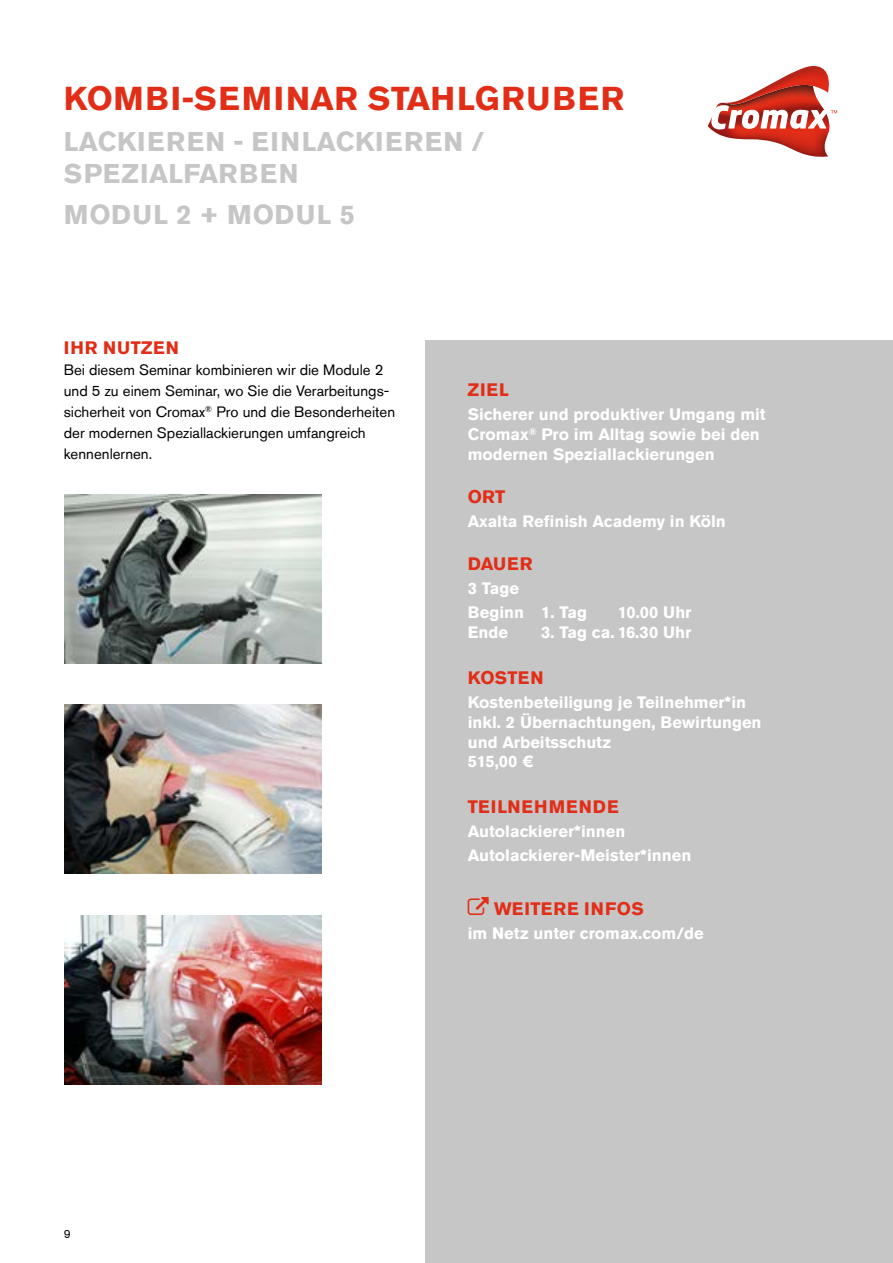
<style>
.page{position:relative;width:893px;height:1263px;background:#fff}
.page>*{position:absolute;margin:0;border:0;box-sizing:border-box;transform-origin:0 0}
.t1{font:700 33px "Akzidenz Grotesk Std";letter-spacing:.055em;color:#e22d17}
.t2{font:700 27px/32.4px "Akzidenz Grotesk Std";letter-spacing:.055em;color:#c6c6c6}
.t3{font:700 18px "Akzidenz Grotesk Std";letter-spacing:.055em;color:#e22d17}
.t4{font:700 16.5px/19.8px "Akzidenz Grotesk Std";color:#fff}
.t5{font:15px/21px "Akzidenz Grotesk Std";color:#000}
.t6{font:12px "Akzidenz Grotesk Std";color:#000}
</style>
<div class="page">
<svg style="left:708px;top:66px;width:129px;height:91px"></svg>
<div style="left:425px;top:340px;width:468px;height:923px;background:#c6c6c6"></div>
<img style="left:64px;top:494px;width:257px;height:169px">
<img style="left:64px;top:704px;width:257px;height:169px">
<img style="left:64px;top:915px;width:257px;height:169px">
<h1 class="t1" style="left:64px;top:79px;width:562px">KOMBI-SEMINAR STAHLGRUBER</h1>
<h2 class="t2" style="left:64px;top:125px;width:422px">LACKIEREN - EINLACKIEREN /<br>SPEZIALFARBEN</h2>
<h2 class="t2" style="left:64px;top:198px;width:293px">MODUL 2 + MODUL 5</h2>
<p class="t3" style="left:64px;top:337px;width:117px">IHR NUTZEN</p>
<p class="t5" style="left:64px;top:359px;width:333px">Bei diesem Seminar kombinieren wir die Module 2 und 5 zu einem Seminar, wo Sie die Verarbeitungs&shy;sicherheit von Cromax<sup>®</sup> Pro und die Besonderheiten der modernen Speziallackierungen umfangreich kennenlernen.</p>
<p class="t3" style="left:468px;top:379px;width:43px">ZIEL</p>
<p class="t4" style="left:468px;top:405px;width:299px">Sicherer und produktiver Umgang mit<br>Cromax<sup>®</sup> Pro im Alltag sowie bei den modernen Speziallackierungen</p>
<p class="t3" style="left:468px;top:486px;width:39px">ORT</p>
<p class="t4" style="left:468px;top:511px;width:260px">Axalta Refinish Academy in Köln</p>
<p class="t3" style="left:468px;top:554px;width:66px">DAUER</p>
<p class="t4" style="left:468px;top:577px;width:121px;line-height:24px">3 Tage<br>Beginn 1. Tag</p>
<p class="t4" style="left:618px;top:603px;width:75px">10.00 Uhr</p>
<p class="t4" style="left:468px;top:623px;width:42px">Ende</p>
<p class="t4" style="left:541px;top:623px;width:152px">3. Tag ca. 16.30 Uhr</p>
<p class="t3" style="left:468px;top:667px;width:77px">KOSTEN</p>
<p class="t4" style="left:468px;top:692px;width:295px">Kostenbeteiligung je Teilnehmer*in inkl. 2 Übernachtungen, Bewirtungen und Arbeitsschutz<br>515,00 €</p>
<p class="t3" style="left:468px;top:796px;width:152px">TEILNEHMENDE</p>
<p class="t4" style="left:468px;top:819px;width:225px;line-height:24px">Autolackierer*innen<br>Autolackierer-Meister*innen</p>
<p class="t3" style="left:494px;top:898px;width:151px">WEITERE INFOS</p>
<p class="t4" style="left:468px;top:923px;width:238px">im Netz unter cromax.com/de</p>
<p class="t6" style="left:64px;top:1227px;width:8px">9</p>
</div>
